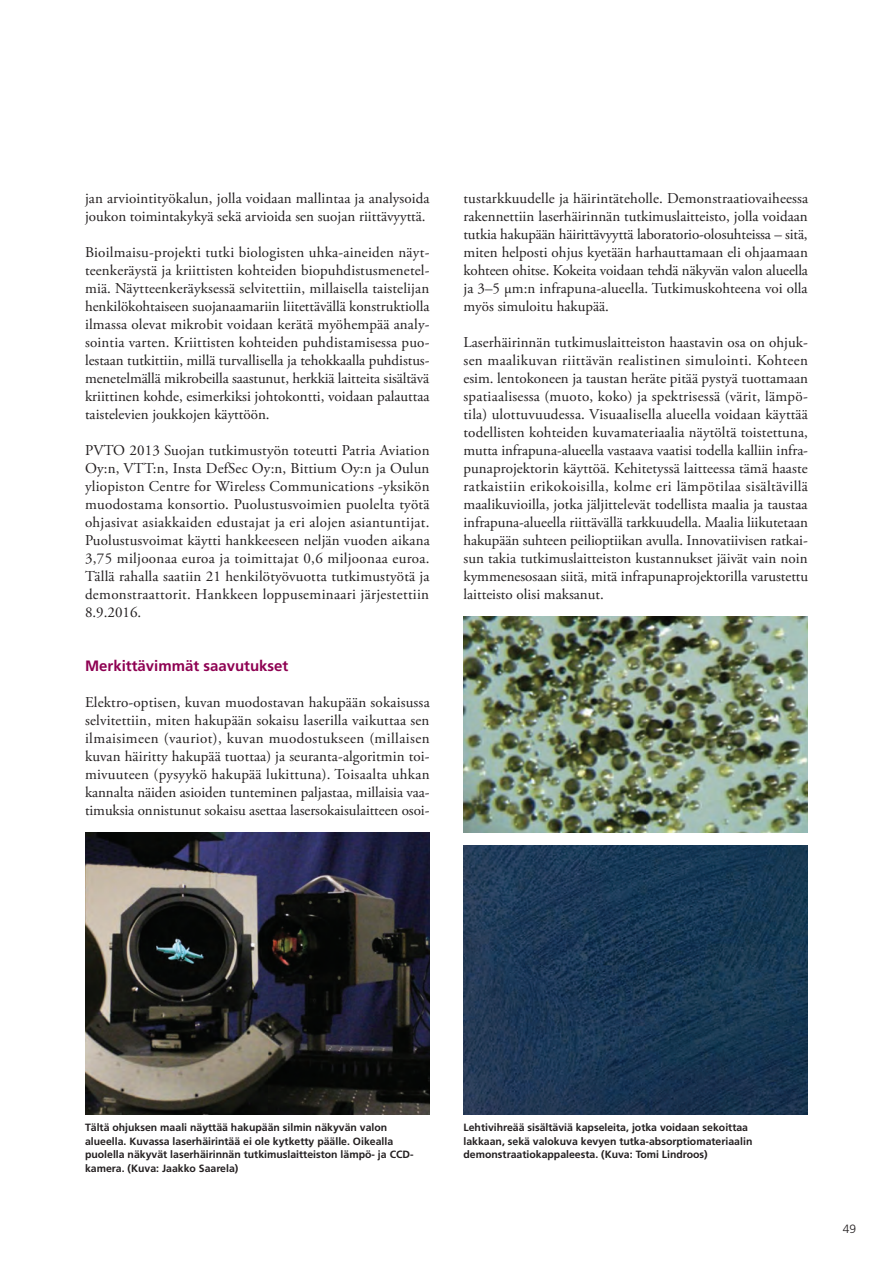
<style>
.page{position:relative;width:893px;height:1263px;background:#fff}
.page>*{position:absolute;margin:0;border:0;box-sizing:border-box;transform-origin:0 0}
.t1{font:15px/18px "Adobe Garamond Pro";color:#231f20;text-align:justify}
.t2{font:700 15px "Frutiger LT";color:#8e0052}
.t3{font:300 12px "Frutiger LT";color:#231f20}
.t4{font:700 10.5px/13.5px "Frutiger LT";color:#231f20}
</style>
<div class="page">
<img style="left:85px;top:833px;width:344px;height:281px">
<img style="left:463px;top:845px;width:345px;height:269px">
<img style="left:463px;top:617px;width:345px;height:216px">
<p class="t1" style="left:85px;top:189px;width:346px">jan arviointityökalun, jolla voidaan mallintaa ja analysoida joukon toimintakykyä sekä arvioida sen suojan riittävyyttä.</p>
<p class="t1" style="left:85px;top:243px;width:346px">Bioilmaisu-projekti tutki biologisten uhka-aineiden näyt&shy;teenkeräystä ja kriittisten kohteiden biopuhdistusmenetel&shy;miä. Näytteenkeräyksessä selvitettiin, millaisella taistelijan henkilökohtaiseen suojanaamariin liitettävällä konstruktiolla ilmassa olevat mikrobit voidaan kerätä myöhempää analy&shy;sointia varten. Kriittisten kohteiden puhdistamisessa puo&shy;lestaan tutkittiin, millä turvallisella ja tehokkaalla puhdistus&shy;menetelmällä mikrobeilla saastunut, herkkiä laitteita sisältävä kriittinen kohde, esimerkiksi johtokontti, voidaan palauttaa taistelevien joukkojen käyttöön.</p>
<p class="t1" style="left:85px;top:441px;width:346px">PVTO 2013 Suojan tutkimustyön toteutti Patria Aviation Oy:n, VTT:n, Insta DefSec Oy:n, Bittium Oy:n ja Oulun yliopiston Centre for Wireless Communications -yksikön muodostama konsortio. Puolustusvoimien puolelta työtä ohjasivat asiakkaiden edustajat ja eri alojen asiantuntijat.<br>Puolustusvoimat käytti hankkeeseen neljän vuoden aikana 3,75 miljoonaa euroa ja toimittajat 0,6 miljoonaa euroa.<br>Tällä rahalla saatiin 21 henkilötyövuotta tutkimustyötä ja demonstraattorit. Hankkeen loppuseminaari järjestettiin 8.9.2016.</p>
<p class="t2" style="left:85px;top:657px;width:205px">Merkittävimmät saavutukset</p>
<p class="t1" style="left:85px;top:693px;width:346px">Elektro-optisen, kuvan muodostavan hakupään sokaisussa selvitettiin, miten hakupään sokaisu laserilla vaikuttaa sen ilmaisimeen (vauriot), kuvan muodostukseen (millaisen kuvan häiritty hakupää tuottaa) ja seuranta-algoritmin toi&shy;mivuuteen (pysyykö hakupää lukittuna). Toisaalta uhkan kannalta näiden asioiden tunteminen paljastaa, millaisia vaa&shy;timuksia onnistunut sokaisu asettaa lasersokaisulaitteen osoi-</p>
<p class="t1" style="left:463px;top:189px;width:346px">tustarkkuudelle ja häirintäteholle. Demonstraatiovaiheessa rakennettiin laserhäirinnän tutkimuslaitteisto, jolla voidaan tutkia hakupään häirittävyyttä laboratorio-olosuhteissa – sitä, miten helposti ohjus kyetään harhauttamaan eli ohjaamaan kohteen ohitse. Kokeita voidaan tehdä näkyvän valon alueella ja 3–5 µm:n infrapuna-alueella. Tutkimuskohteena voi olla myös simuloitu hakupää.</p>
<p class="t1" style="left:463px;top:333px;width:346px">Laserhäirinnän tutkimuslaitteiston haastavin osa on ohjuk&shy;sen maalikuvan riittävän realistinen simulointi. Kohteen esim. lentokoneen ja taustan heräte pitää pystyä tuottamaan spatiaalisessa (muoto, koko) ja spektrisessä (värit, lämpö&shy;tila) ulottuvuudessa. Visuaalisella alueella voidaan käyttää todellisten kohteiden kuvamateriaalia näytöltä toistettuna, mutta infrapuna-alueella vastaava vaatisi todella kalliin infra&shy;punaprojektorin käyttöä. Kehitetyssä laitteessa tämä haaste ratkaistiin erikokoisilla, kolme eri lämpötilaa sisältävillä maalikuvioilla, jotka jäljittelevät todellista maalia ja taustaa infrapuna-alueella riittävällä tarkkuudella. Maalia liikutetaan hakupään suhteen peilioptiikan avulla. Innovatiivisen ratkai&shy;sun takia tutkimuslaitteiston kustannukset jäivät vain noin kymmenesosaan siitä, mitä infrapunaprojektorilla varustettu laitteisto olisi maksanut.</p>
<p class="t4" style="left:85px;top:1121px;width:330px">Tältä ohjuksen maali näyttää hakupään silmin näkyvän valon alueella. Kuvassa laserhäirintää ei ole kytketty päälle. Oikealla puolella näkyvät laserhäirinnän tutkimuslaitteiston lämpö- ja CCD&shy;kamera. (Kuva: Jaakko Saarela)</p>
<p class="t4" style="left:463px;top:1121px;width:290px">Lehtivihreää sisältäviä kapseleita, jotka voidaan sekoittaa lakkaan, sekä valokuva kevyen tutka-absorptiomateriaalin demonstraatiokappaleesta. (Kuva: Tomi Lindroos)</p>
<p class="t3" style="left:843px;top:1222px;width:15px">49</p>
</div>
